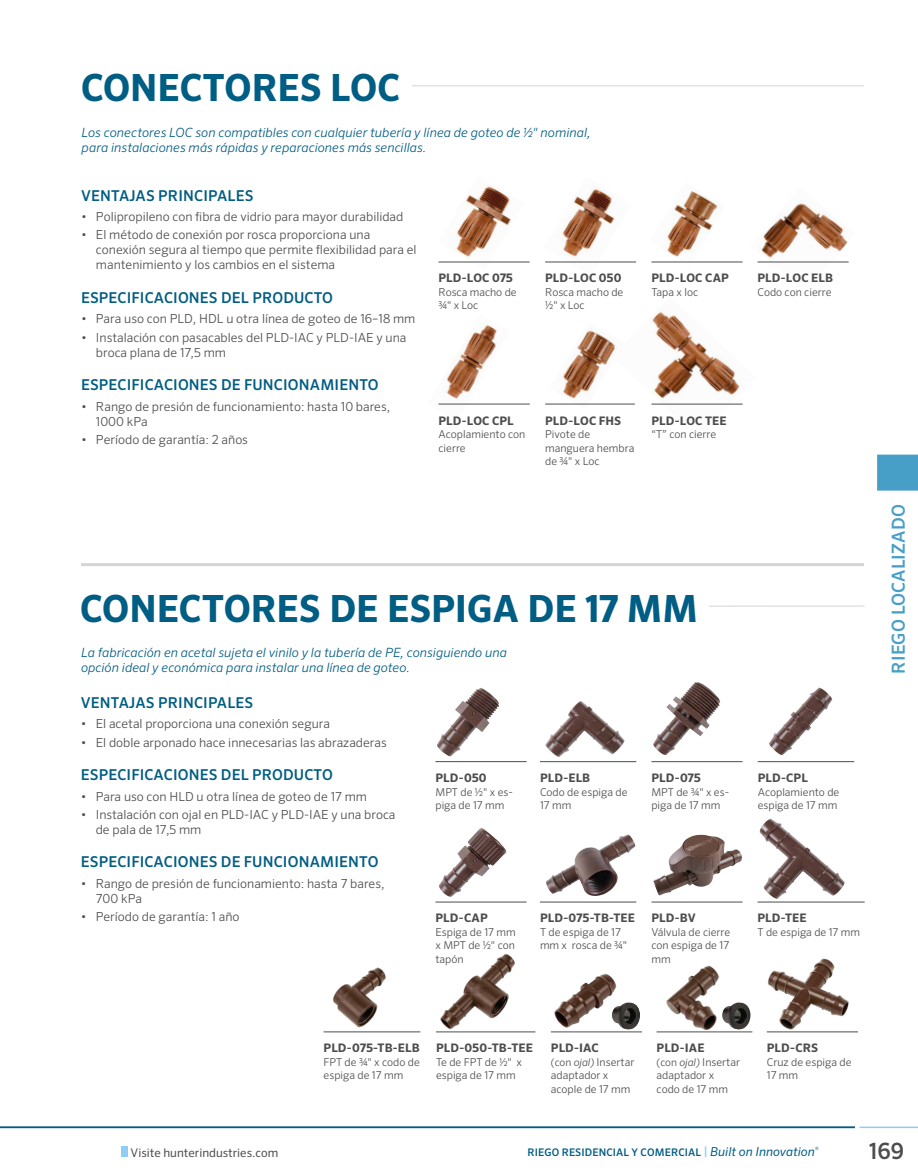
<style>
.page{position:relative;width:918px;height:1175px;background:#fff}
.page>*{position:absolute;margin:0;border:0;box-sizing:border-box;transform-origin:0 0}
.t1{font:700 37.5px "Sero Pro";color:#005d83}
.t2{font:500 22.5px "Sero Pro";color:#4c4d4d}
.t3{font:500 18px "Sero Pro";letter-spacing:.01em;color:#479ec7}
.t4{font:500 15px "Sero Pro";letter-spacing:.01em;color:#005d83}
.t5{font:italic 300 12.75px/15px "Sero Pro";letter-spacing:.005em;color:#005d83}
.t6{font:300 12.45px/15px "Sero Pro";color:#4c4d4d}
.t7{font:12px "Sero Pro";color:#4c4d4d}
.t8{font:700 11.7px "Sero Pro";letter-spacing:.005em;color:#4c4d4d}
.t9{font:300 10.8px/13.5px "Sero Pro";color:#4c4d4d}
.t10{font:500 10.5px "Sero Pro";letter-spacing:.01em;color:#005d83}
.s1{font-size:10.5px}
.s2{font-style:italic;font-size:10.5px}
.s3{font-size:12px;color:#95d1f3}
.s4{font-weight:400;font-style:italic;font-size:12.3px}
</style>
<div class="page">
<div style="left:122px;top:1146px;width:6px;height:10px;background:#8dcef2"></div>
<hr style="left:860px;top:1126px;width:58px;height:2px;background:#8dcef2">
<svg style="left:709px;top:605px;width:156px;height:2px"></svg>
<hr style="left:81px;top:563px;width:783px;height:3px;background:#d4d5d5">
<hr style="left:81px;top:85px;width:783px;height:1px;background:#d4d5d5">
<div style="left:877px;top:454px;width:41px;height:36px;background:#479ec7"></div>
<hr style="left:0;top:1126px;width:855px;height:2px;background:#005d83">
<img style="left:769px;top:687px;width:63px;height:68px">
<img style="left:625px;top:311px;width:118px;height:93px">
<img style="left:545px;top:188px;width:87px;height:74px">
<img style="left:438px;top:186px;width:86px;height:76px">
<img style="left:651px;top:190px;width:75px;height:72px">
<img style="left:438px;top:324px;width:72px;height:80px">
<img style="left:757px;top:202px;width:92px;height:61px">
<img style="left:549px;top:329px;width:76px;height:75px">
<div style="left:81px;top:58px;width:330px;height:42px;background:#fff"></div>
<hr style="left:545px;top:262px;width:91px;height:1px;background:#4c4d4d">
<hr style="left:438px;top:262px;width:92px;height:1px;background:#4c4d4d">
<hr style="left:438px;top:404px;width:92px;height:1px;background:#4c4d4d">
<hr style="left:651px;top:404px;width:92px;height:1px;background:#4c4d4d">
<hr style="left:758px;top:262px;width:91px;height:1px;background:#4c4d4d">
<hr style="left:651px;top:262px;width:92px;height:1px;background:#4c4d4d">
<hr style="left:545px;top:404px;width:90px;height:1px;background:#4c4d4d">
<hr style="left:435px;top:761px;width:92px;height:1px;background:#4c4d4d">
<hr style="left:651px;top:761px;width:92px;height:1px;background:#4c4d4d">
<hr style="left:758px;top:901px;width:107px;height:1px;background:#4c4d4d">
<hr style="left:651px;top:901px;width:92px;height:1px;background:#4c4d4d">
<hr style="left:540px;top:761px;width:96px;height:1px;background:#4c4d4d">
<hr style="left:435px;top:901px;width:92px;height:1px;background:#4c4d4d">
<hr style="left:540px;top:901px;width:96px;height:1px;background:#4c4d4d">
<hr style="left:758px;top:761px;width:96px;height:1px;background:#4c4d4d">
<hr style="left:767px;top:1031px;width:91px;height:1px;background:#4c4d4d">
<hr style="left:657px;top:1031px;width:95px;height:1px;background:#4c4d4d">
<hr style="left:551px;top:1031px;width:91px;height:1px;background:#4c4d4d">
<hr style="left:436px;top:1031px;width:99px;height:1px;background:#4c4d4d">
<hr style="left:324px;top:1031px;width:96px;height:1px;background:#4c4d4d">
<img style="left:437px;top:687px;width:62px;height:69px">
<img style="left:439px;top:828px;width:67px;height:69px">
<img style="left:546px;top:834px;width:89px;height:62px">
<img style="left:653px;top:834px;width:89px;height:61px">
<img style="left:545px;top:701px;width:80px;height:56px">
<img style="left:760px;top:818px;width:85px;height:81px">
<img style="left:653px;top:682px;width:67px;height:73px">
<img style="left:440px;top:954px;width:75px;height:76px">
<img style="left:554px;top:973px;width:63px;height:55px">
<img style="left:666px;top:965px;width:53px;height:65px">
<img style="left:333px;top:967px;width:53px;height:61px">
<img style="left:768px;top:958px;width:81px;height:71px">
<img style="left:611px;top:1002px;width:29px;height:28px">
<img style="left:722px;top:1002px;width:28px;height:28px">
<h1 class="t1" style="left:81px;top:64px;width:320px">CONECTORES LOC</h1>
<p class="t5" style="left:82px;top:125px;width:511px">Los conectores LOC son compatibles con cualquier tubería y línea de goteo de 1/2" nominal, para instalaciones más rápidas y reparaciones más sencillas.</p>
<p class="t4" style="left:81px;top:186px;width:174px">VENTAJAS PRINCIPALES</p>
<p class="t6" style="left:81px;top:209px;width:324px">• Polipropileno con fibra de vidrio para mayor durabilidad</p>
<p class="t6" style="left:96px;top:227px;width:322px;text-indent:-15px">• El método de conexión por rosca proporciona una conexión segura al tiempo que permite flexibilidad para el mantenimiento y los cambios en el sistema</p>
<p class="t4" style="left:81px;top:288px;width:254px">ESPECIFICACIONES DEL PRODUCTO</p>
<p class="t6" style="left:81px;top:311px;width:336px">• Para uso con PLD, HDL u otra línea de goteo de 16–18 mm</p>
<p class="t6" style="left:96px;top:329px;width:312px;text-indent:-15px">• Instalación con pasacables del PLD-IAC y PLD-IAE y una broca plana de 17,5 mm</p>
<p class="t4" style="left:81px;top:376px;width:299px">ESPECIFICACIONES DE FUNCIONAMIENTO</p>
<p class="t6" style="left:96px;top:398px;width:296px;text-indent:-15px">• Rango de presión de funcionamiento: hasta 10 bares,<br>1000 kPa</p>
<p class="t6" style="left:81px;top:432px;width:168px">• Período de garantía: 2 años</p>
<p class="t8" style="left:438px;top:271px;width:76px">PLD-LOC 075</p>
<p class="t9" style="left:438px;top:285px;width:80px">Rosca macho de ¾" x Loc</p>
<p class="t8" style="left:545px;top:271px;width:78px">PLD-LOC 050</p>
<p class="t9" style="left:545px;top:285px;width:80px">Rosca macho de ½" x Loc</p>
<p class="t8" style="left:438px;top:413px;width:77px">PLD-LOC CPL</p>
<p class="t9" style="left:438px;top:427px;width:88px">Acoplamiento con cierre</p>
<p class="t8" style="left:545px;top:413px;width:78px">PLD-LOC FHS</p>
<p class="t9" style="left:545px;top:427px;width:91px">Pivote de manguera hembra de ¾" x Loc</p>
<p class="t8" style="left:651px;top:271px;width:79px">PLD-LOC CAP</p>
<p class="t9" style="left:651px;top:285px;width:48px">Tapa x loc</p>
<p class="t8" style="left:651px;top:413px;width:77px">PLD-LOC TEE</p>
<p class="t9" style="left:651px;top:427px;width:66px">“T” con cierre</p>
<p class="t8" style="left:758px;top:271px;width:77px">PLD-LOC ELB</p>
<p class="t9" style="left:758px;top:285px;width:76px">Codo con cierre</p>
<h1 class="t1" style="left:80px;top:585px;width:619px">CONECTORES DE ESPIGA DE 17 MM</h1>
<p class="t5" style="left:81px;top:645px;width:427px">La fabricación en acetal sujeta el vinilo y la tubería de PE, consiguiendo una opción ideal y económica para instalar una línea de goteo.</p>
<p class="t4" style="left:81px;top:693px;width:174px">VENTAJAS PRINCIPALES</p>
<p class="t6" style="left:81px;top:716px;width:251px">• El acetal proporciona una conexión segura</p>
<p class="t6" style="left:81px;top:734px;width:308px">• El doble arponado hace innecesarias las abrazaderas</p>
<p class="t4" style="left:81px;top:765px;width:254px">ESPECIFICACIONES DEL PRODUCTO</p>
<p class="t6" style="left:81px;top:788px;width:288px">• Para uso con HLD u otra línea de goteo de 17 mm</p>
<p class="t6" style="left:96px;top:806px;width:301px;text-indent:-15px">• Instalación con ojal en PLD-IAC y PLD-IAE y una broca de pala de 17,5 mm</p>
<p class="t4" style="left:81px;top:853px;width:299px">ESPECIFICACIONES DE FUNCIONAMIENTO</p>
<p class="t6" style="left:96px;top:875px;width:290px;text-indent:-15px">• Rango de presión de funcionamiento: hasta 7 bares,<br>700 kPa</p>
<p class="t6" style="left:81px;top:909px;width:160px">• Período de garantía: 1 año</p>
<p class="t8" style="left:435px;top:770px;width:53px">PLD-050</p>
<p class="t9" style="left:435px;top:785px;width:79px">MPT de ½" x es&shy;piga de 17 mm</p>
<p class="t8" style="left:435px;top:911px;width:54px">PLD-CAP</p>
<p class="t9" style="left:435px;top:925px;width:82px;text-align:justify">Espiga de 17 mm x MPT de ½" con tapón</p>
<p class="t8" style="left:540px;top:771px;width:52px">PLD-ELB</p>
<p class="t9" style="left:540px;top:785px;width:89px">Codo de espiga de<br>17 mm</p>
<p class="t8" style="left:651px;top:771px;width:51px">PLD-075</p>
<p class="t9" style="left:651px;top:785px;width:79px">MPT de ¾" x es&shy;piga de 17 mm</p>
<p class="t8" style="left:540px;top:911px;width:97px">PLD-075-TB-TEE</p>
<p class="t9" style="left:540px;top:925px;width:89px">T de espiga de 17 mm x rosca de ¾"</p>
<p class="t8" style="left:651px;top:911px;width:46px">PLD-BV</p>
<p class="t9" style="left:651px;top:925px;width:80px;text-align:justify">Válvula de cierre con espiga de 17 mm</p>
<p class="t8" style="left:758px;top:770px;width:52px">PLD-CPL</p>
<p class="t9" style="left:758px;top:785px;width:83px">Acoplamiento de espiga de 17 mm</p>
<p class="t8" style="left:758px;top:911px;width:51px">PLD-TEE</p>
<p class="t9" style="left:758px;top:925px;width:104px">T de espiga de 17 mm</p>
<p class="t8" style="left:324px;top:1041px;width:98px">PLD-075-TB-ELB</p>
<p class="t9" style="left:324px;top:1055px;width:98px">FPT de ¾" x codo de espiga de 17 mm</p>
<p class="t8" style="left:436px;top:1041px;width:98px">PLD-050-TB-TEE</p>
<p class="t9" style="left:436px;top:1055px;width:87px">Te de FPT de 1/2" x espiga de 17 mm</p>
<p class="t8" style="left:551px;top:1041px;width:49px">PLD-IAC</p>
<p class="t9" style="left:551px;top:1055px;width:85px"><span class="s1">(con</span> <span class="s2">ojal)</span> Insertar adaptador x acople de 17 mm</p>
<p class="t8" style="left:657px;top:1041px;width:49px">PLD-IAE</p>
<p class="t9" style="left:657px;top:1055px;width:85px"><span class="s1">(con</span> <span class="s2">ojal)</span> Insertar adaptador x codo de 17 mm</p>
<p class="t8" style="left:767px;top:1041px;width:53px">PLD-CRS</p>
<p class="t9" style="left:767px;top:1055px;width:86px">Cruz de espiga de<br>17 mm</p>
<h3 class="t3" style="left:888px;top:674px;width:171px;rotate:-90deg">RIEGO LOCALIZADO</h3>
<p class="t7" style="left:131px;top:1145px;width:149px">Visite hunterindustries.com</p>
<p class="t10" style="left:527px;top:1146px;width:293px">RIEGO RESIDENCIAL Y COMERCIAL <span class="s3">|</span> <span class="s4">Built on Innovation</span><sup>®</sup></p>
<h2 class="t2" style="left:869px;top:1137px;width:37px">169</h2>
</div>
